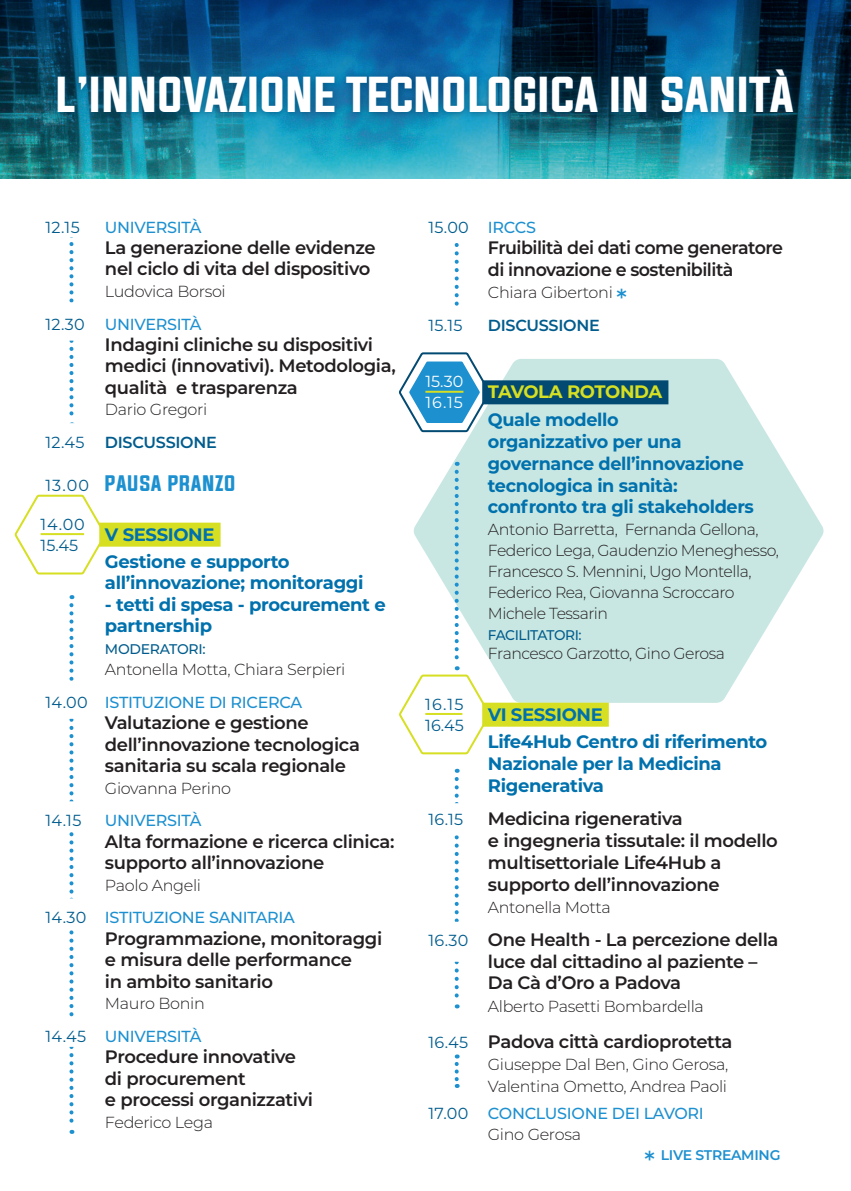
<style>
.page{position:relative;width:851px;height:1191px;background:#fff}
.page>*{position:absolute;margin:0;border:0;box-sizing:border-box;transform-origin:0 0}
.t1{font:42.6px "Evogria";color:#fff}
.t2{font:19px "Evogria";letter-spacing:.03em;color:#1d90d0}
.t3{font:600 18px/21.4px "Montserrat";letter-spacing:-.02em;color:#231f20}
.t4{font:700 18px/21.8px "Montserrat";letter-spacing:-.02em;color:#0071ad}
.t5{font:700 18px/27.6px "Montserrat";letter-spacing:-.02em;color:#d6df21}
.t6{font:300 16px/32.8px "Montserrat";letter-spacing:-.03em;color:#231f20}
.t7{font:500 16px/32.8px "Montserrat";letter-spacing:-.02em;color:#1d90d0}
.t8{font:16px/21px "Montserrat";letter-spacing:.02em;color:#015c8d}
.t9{font:600 16px "Montserrat";letter-spacing:-.02em;color:#015c8d}
.t10{font:16px/21px "Montserrat";letter-spacing:.03em;color:#fff}
.t11{font:500 14px "Montserrat";letter-spacing:-.03em;color:#015c8d}
.t12{font:600 14px "Montserrat";letter-spacing:-.02em;color:#1d90d0}
.s1{font-weight:400;color:#015c8d}
.s2{font-weight:500;color:#1d90d0}
.s3{font-weight:600;color:#015c8d}
.s4{font-family:"Montserrat";font-size:16px;color:#015c8d}
.s5{font-weight:300;color:#231f20}
.s6{font-weight:500;font-size:26px;color:#1d90d0}
.s7{color:#0071ad}
.s8{font-weight:400;font-size:16px;color:#015c8d}
.s9{font-weight:500;font-size:26px}
</style>
<div class="page">
<svg style="left:454px;top:243px;width:4px;height:63px"></svg>
<svg style="left:454px;top:779px;width:4px;height:229px"></svg>
<svg style="left:69px;top:237px;width:4px;height:186px"></svg>
<svg style="left:69px;top:605px;width:4px;height:528px"></svg>
<img style="left:0;top:0;width:850px;height:179px">
<svg style="left:448px;top:359px;width:375px;height:344px;fill:#c8e7e2"></svg>
<div style="left:45px;top:303px;width:40px;height:38px;background:#fff"></div>
<div style="left:99px;top:522px;width:121px;height:24px;background:#d6df21"></div>
<div style="left:45px;top:681px;width:43px;height:38px;background:#fff"></div>
<div style="left:45px;top:801px;width:37px;height:30px;background:#fff"></div>
<div style="left:45px;top:898px;width:42px;height:30px;background:#fff"></div>
<div style="left:45px;top:1016px;width:41px;height:30px;background:#fff"></div>
<div style="left:482px;top:380px;width:186px;height:24px;background:#024a72"></div>
<div style="left:482px;top:702px;width:126px;height:24px;background:#d6df21"></div>
<div style="left:428px;top:803px;width:35px;height:32px;background:#fff"></div>
<div style="left:428px;top:921px;width:40px;height:40px;background:#fff"></div>
<svg style="left:14px;top:494px;width:94px;height:81px"></svg>
<svg style="left:399px;top:352px;width:93px;height:81px"></svg>
<div style="left:51px;top:63px;width:748px;height:57px;background:#024a72;opacity:.75"></div>
<svg style="left:399px;top:472px;width:93px;height:283px"></svg>
<svg style="left:454px;top:1054px;width:4px;height:34px"></svg>
<p class="t1" style="left:56px;top:65px;width:739px">L’INNOVAZIONE TECNOLOGICA IN SANITÀ</p>
<p class="t8" style="left:45px;top:216px;width:36px">12.15</p>
<p class="t7" style="left:105px;top:210px;width:98px">UNIVERSITÀ</p>
<p class="t3" style="left:105px;top:236px;width:272px">La generazione delle evidenze nel ciclo di vita del dispositivo</p>
<p class="t6" style="left:45px;top:274px;width:182px;text-indent:60px">Ludovica Borsoi<br><span class="s1">12.30</span> <span class="s2">UNIVERSITÀ</span></p>
<p class="t3" style="left:105px;top:333px;width:292px">Indagini cliniche su dispositivi medici (innovativi). Metodologia, qualità e trasparenza</p>
<p class="t6" style="left:45px;top:393px;width:173px;text-indent:60px">Dario Gregori<br><span class="s1">12.45</span> <span class="s3">DISCUSSIONE</span></p>
<p class="t2" style="left:45px;top:470px;width:192px"><span class="s4">13.00</span> PAUSA PRANZO</p>
<p class="t4" style="left:105px;top:520px;width:186px;line-height:27px">V SESSIONE<br>Gestione e supporto</p>
<p class="t4" style="left:105px;top:571px;width:260px">all’innovazione; monitoraggi</p>
<p class="t4" style="left:105px;top:593px;width:282px">- tetti di spesa - procurement e partnership</p>
<p class="t11" style="left:105px;top:639px;width:102px">MODERATORI:</p>
<p class="t6" style="left:45px;top:652px;width:301px;text-indent:60px">Antonella Motta, Chiara Serpieri<br><span class="s1">14.00</span> <span class="s2">ISTITUZIONE DI RICERCA</span></p>
<p class="t3" style="left:105px;top:711px;width:256px">Valutazione e gestione dell’innovazione tecnologica sanitaria su scala regionale</p>
<p class="t6" style="left:105px;top:771px;width:128px">Giovanna Perino</p>
<p class="t8" style="left:45px;top:809px;width:37px">14.15</p>
<p class="t7" style="left:105px;top:803px;width:98px">UNIVERSITÀ</p>
<p class="t3" style="left:105px;top:830px;width:291px">Alta formazione e ricerca clinica: supporto all’innovazione</p>
<p class="t7" style="left:45px;top:868px;width:251px;text-indent:60px"><span class="s5">Paolo Angeli<br></span><span class="s1">14.30</span> ISTITUZIONE SANITARIA</p>
<p class="t3" style="left:105px;top:927px;width:279px">Programmazione, monitoraggi e misura delle performance<br>in ambito sanitario</p>
<p class="t6" style="left:45px;top:986px;width:161px;text-align:right">Mauro Bonin<br><span class="s1">14.45</span> <span class="s2">UNIVERSITÀ</span></p>
<p class="t3" style="left:105px;top:1045px;width:209px">Procedure innovative di procurement<br>e processi organizzativi</p>
<p class="t6" style="left:105px;top:1105px;width:109px">Federico Lega</p>
<p class="t8" style="left:41px;top:513px;width:46px">14.00<br>15.45</p>
<p class="t8" style="left:428px;top:216px;width:109px">15.00 <span class="s2">IRCCS</span></p>
<p class="t3" style="left:488px;top:236px;width:296px">Fruibilità dei dati come generatore di innovazione e sostenibilità</p>
<p class="t6" style="left:488px;top:275px;width:140px">Chiara Gibertoni <span class="s6">*</span></p>
<p class="t8" style="left:428px;top:314px;width:36px">15.15</p>
<p class="t9" style="left:488px;top:314px;width:113px">DISCUSSIONE</p>
<p class="t10" style="left:425px;top:370px;width:39px">15.30<br>16.15</p>
<p class="t8" style="left:425px;top:693px;width:40px">16.15<br>16.45</p>
<p class="t5" style="left:488px;top:377px;width:176px">TAVOLA ROTONDA<br><span class="s7">Quale modello</span></p>
<p class="t4" style="left:488px;top:429px;width:267px">organizzativo per una governance dell’innovazione tecnologica in sanità: confronto tra gli stakeholders</p>
<p class="t6" style="left:488px;top:518px;width:292px;line-height:20.8px">Antonio Barretta, Fernanda Gellona, Federico Lega, Gaudenzio Meneghesso, Francesco S. Mennini, Ugo Montella, Federico Rea, Giovanna Scroccaro Michele Tessarin</p>
<p class="t11" style="left:488px;top:625px;width:95px">FACILITATORI:</p>
<p class="t6" style="left:488px;top:636px;width:238px">Francesco Garzotto, Gino Gerosa</p>
<p class="t4" style="left:488px;top:699px;width:281px;line-height:27.6px">VI SESSIONE<br>Life4Hub Centro di riferimento</p>
<p class="t4" style="left:488px;top:752px;width:235px">Nazionale per la Medicina<br>Rigenerativa</p>
<p class="t8" style="left:428px;top:808px;width:36px">16.15</p>
<p class="t3" style="left:488px;top:807px;width:291px">Medicina rigenerativa<br>e ingegneria tissutale: il modello multisettoriale Life4Hub a supporto dell’innovazione</p>
<p class="t6" style="left:488px;top:890px;width:124px">Antonella Motta</p>
<p class="t3" style="left:488px;top:927px;width:292px;text-indent:-60px"><span class="s8">16.30</span> One Health - La percezione della luce dal cittadino al paziente –<br>Da Cà d’Oro a Padova</p>
<p class="t6" style="left:488px;top:989px;width:217px">Alberto Pasetti Bombardella</p>
<p class="t3" style="left:428px;top:1030px;width:305px"><span class="s8">16.45</span> Padova città cardioprotetta</p>
<p class="t6" style="left:488px;top:1052px;width:242px;line-height:21.8px">Giuseppe Dal Ben, Gino Gerosa,<br>Valentina Ometto, Andrea Paoli</p>
<p class="t7" style="left:488px;top:1102px;width:217px;line-height:20.6px;text-indent:-60px"><span class="s1">17.00</span> CONCLUSIONE DEI LAVORI<br><span class="s5">Gino Gerosa</span></p>
<p class="t12" style="left:644px;top:1145px;width:137px"><span class="s9">*</span> LIVE STREAMING</p>
</div>
